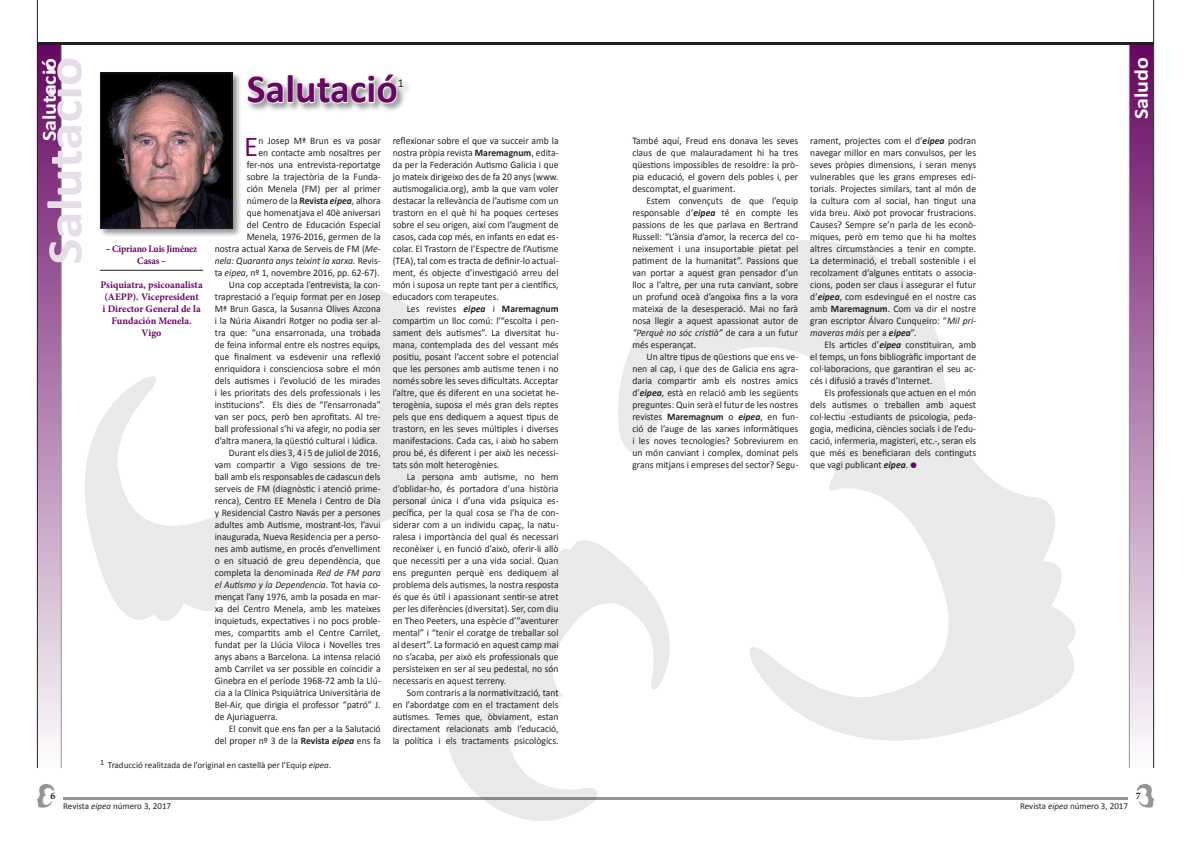
<style>
.page{position:relative;width:1191px;height:842px;background:#fff}
.page>*{position:absolute;margin:0;border:0;box-sizing:border-box;transform-origin:0 0}
.t1{font:700 50px "Calibri";color:#e7dde9;scale:1.1 1}
.t2{font:700 40px "Calibri";color:#680763}
.t3{font:28.9px "Calibri";color:#680763}
.t4{font:700 20px "Calibri";color:#fff;scale:1.1 1}
.t5{font:12px "Calibri";color:#231f20}
.t6{font:10px/12px "Calibri";color:#231f20;text-align:justify;scale:.96 1}
.t7{font:700 10px/12px "Minion Pro";letter-spacing:-.005em;color:#680763;text-align:center}
.t8{font:700 10px/12px "Minion Pro";letter-spacing:-.005em;color:#680763;text-align:center;scale:.95 1}
.t9{font:700 10px "Minion Pro";color:#231f20}
.t10{font:9px "Calibri";color:#231f20}
.s1{color:#231f20}
.s2{font-weight:700}
.s3{font-weight:700;font-style:italic}
.s4{font-style:italic}
.s5{color:#680763}
</style>
<div class="page">
<svg style="left:1137px;top:783px;width:17px;height:25px"></svg>
<hr style="left:595px;top:797px;width:532px;height:2px;background:#939598">
<svg style="left:37px;top:783px;width:17px;height:25px"></svg>
<hr style="left:63px;top:797px;width:532px;height:2px;background:#939598">
<svg style="left:618px;top:240px;width:458px;height:501px"></svg>
<svg style="left:85px;top:280px;width:376px;height:341px"></svg>
<svg style="left:413px;top:522px;width:287px;height:299px"></svg>
<div style="left:37px;top:45px;width:24px;height:723px;background:linear-gradient(to bottom,#670662,#fdfcfd)"></div>
<hr style="left:61px;top:45px;width:1px;height:723px;background:#939598">
<hr style="left:37px;top:0;width:1px;height:768px;background:#231f20">
<div style="left:246px;top:73px;width:166px;height:40px;background:#231f20;opacity:.5"></div>
<svg style="left:246px;top:74px;width:152px;height:30px"></svg>
<div style="left:98px;top:71px;width:144px;height:167px;background:#231f20;opacity:.5"></div>
<img style="left:102px;top:74px;width:128px;height:152px">
<div style="left:100px;top:72px;width:132px;height:156px;border:1px solid #231f20"></div>
<hr style="left:100px;top:270px;width:103px;height:1px;background:#231f20">
<div style="left:1129px;top:45px;width:24px;height:723px;background:linear-gradient(to bottom,#670662,#fdfdfd)"></div>
<hr style="left:1128px;top:45px;width:1px;height:723px;background:#939598">
<hr style="left:1153px;top:0;width:1px;height:768px;background:#231f20">
<hr style="left:37px;top:43px;width:1117px;height:2px;background:#231f20">
<p class="t1" style="left:33px;top:265px;width:191px;rotate:-90deg">Salutació</p>
<p class="t4" style="left:37px;top:141px;width:77px;rotate:-90deg">Salutació</p>
<p class="t2" style="left:247px;top:64px;width:153px">Salutació</p>
<p class="t5" style="left:398px;top:76px;width:8px">1</p>
<p class="t8" style="left:106px;top:243px;width:98px"><span class="s1">–</span> Cipriano Luis Jiménez<br>Casas <span class="s1">–</span></p>
<p class="t7" style="left:101px;top:279px;width:104px">Psiquiatra, psicoanalista (AEPP). Vicepresident<br>i Director General de la<br>Fundación Menela.</p>
<p class="t7" style="left:142px;top:327px;width:21px">Vigo</p>
<p class="t6" style="left:215px;top:135px;width:174px;text-align:right">n Josep Mª Brun es va posar<br>en contacte amb nosaltres per<br>fer-nos una entrevista-reportatge<br>sobre la trajectòria de la Funda-<br>ción Menela (FM) per al primer número de la <span class="s2">Revista</span> <span class="s3">eipea</span>, alhora<br>que homenatjava el 40è aniversari<br>del Centro de Educación Especial Menela, 1976-2016, germen de la<br>nostra actual Xarxa de Serveis de FM (<span class="s4">Me&shy;nela: Quaranta anys teixint la xarxa</span>. Revis&shy;ta <span class="s4">eipea</span>, nº 1, novembre 2016, pp. 62-67).</p>
<p class="t6" style="left:215px;top:279px;width:174px;text-indent:14px">Una cop acceptada l’entrevista, la con&shy;traprestació a l’equip format per en Josep Mª Brun Gasca, la Susanna Olives Azcona i la Núria Aixandri Rotger no podia ser al&shy;tra que: “una ensarronada, una trobada de feina informal entre els nostres equips, que finalment va esdevenir una reflexió enriquidora i conscienciosa sobre el món dels autismes i l’evolució de les mirades i les prioritats des dels professionals i les institucions”. Els dies de “l’ensarronada” van ser pocs, però ben aprofitats. Al tre&shy;ball professional s’hi va afegir, no podia ser d’altra manera, la qüestió cultural i lúdica.</p>
<p class="t6" style="left:215px;top:447px;width:174px;text-indent:14px">Durant els dies 3, 4 i 5 de juliol de 2016, vam compartir a Vigo sessions de tre&shy;ball amb els responsables de cadascun dels serveis de FM (diagnòstic i atenció prime&shy;renca), Centro EE Menela i Centro de Día y Residencial Castro Navás per a persones adultes amb Autisme, mostrant-los, l’avui inaugurada, Nueva Residencia per a perso&shy;nes amb autisme, en procés d’envelliment o en situació de greu dependència, que completa la denominada <span class="s4">Red de FM para el Autismo y la Dependencia</span>. Tot havia co&shy;mençat l’any 1976, amb la posada en mar&shy;xa del Centro Menela, amb les mateixes inquietuds, expectatives i no pocs proble&shy;mes, compartits amb el Centre Carrilet, fundat per la Llúcia Viloca i Novelles tres anys abans a Barcelona. La intensa relació amb Carrilet va ser possible en coincidir a Ginebra en el període 1968-72 amb la Llú&shy;cia a la Clínica Psiquiàtrica Universitària de Bel-Air, que dirigia el professor “patró” J. de Ajuriaguerra.</p>
<p class="t6" style="left:215px;top:723px;width:174px;text-align:right">El convit que ens fan per a la Salutació del proper nº 3 de la <span class="s2">Revista</span> <span class="s3">eipea</span> ens fa</p>
<p class="t3" style="left:244px;top:128px;width:16px">E</p>
<p class="t6" style="left:393px;top:135px;width:174px">reflexionar sobre el que va succeir amb la nostra pròpia revista <span class="s2">Maremagnum</span>, edita&shy;da per la Federación Autismo Galicia i que jo mateix dirigeixo des de fa 20 anys (www. autismogalicia.org), amb la que vam voler destacar la rellevància de l’autisme com un trastorn en el què hi ha poques certeses sobre el seu origen, així com l’augment de casos, cada cop més, en infants en edat es&shy;colar. El Trastorn de l’Espectre de l’Autisme (TEA), tal com es tracta de definir-lo actual&shy;ment, és objecte d’investigació arreu del món i suposa un repte tant per a científics, educadors com terapeutes.</p>
<p class="t6" style="left:393px;top:303px;width:174px;text-indent:14px">Les revistes <span class="s3">eipea</span> i <span class="s2">Maremagnum </span>compartim un lloc comú: l’“escolta i pen&shy;sament dels autismes”. La diversitat hu&shy;mana, contemplada des del vessant més positiu, posant l’accent sobre el potencial que les persones amb autisme tenen i no només sobre les seves dificultats. Acceptar l’altre, que és diferent en una societat he&shy;terogènia, suposa el més gran dels reptes pels que ens dediquem a aquest tipus de trastorn, en les seves múltiples i diverses manifestacions. Cada cas, i això ho sabem prou bé, és diferent i per això les necessi&shy;tats són molt heterogènies.</p>
<p class="t6" style="left:393px;top:471px;width:174px;text-indent:14px">La persona amb autisme, no hem d’oblidar-ho, és portadora d’una història personal única i d’una vida psíquica es&shy;pecífica, per la qual cosa se l’ha de con&shy;siderar com a un individu capaç, la natu&shy;ralesa i importància del qual és necessari reconèixer i, en funció d’això, oferir-li allò que necessiti per a una vida social. Quan ens pregunten perquè ens dediquem al problema dels autismes, la nostra resposta és que és útil i apassionant sentir-se atret per les diferències (diversitat). Ser, com diu en Theo Peeters, una espècie d’“aventurer mental” i “tenir el coratge de treballar sol al desert”. La formació en aquest camp mai no s’acaba, per això els professionals que persisteixen en ser al seu pedestal, no són necessaris en aquest terreny.</p>
<p class="t6" style="left:393px;top:687px;width:174px;text-indent:14px">Som contraris a la normativització, tant en l’abordatge com en el tractament dels autismes. Temes que, òbviament, estan directament relacionats amb l’educació, la política i els tractaments psicològics.</p>
<p class="t10" style="left:100px;top:759px;width:232px"><sup>1</sup> Traducció realitzada de l’original en castellà per l’Equip <span class="s4">eipea</span>.</p>
<p class="t6" style="left:632px;top:135px;width:174px">També aquí, Freud ens donava les seves claus de que malauradament hi ha tres qüestions impossibles de resoldre: la prò&shy;pia educació, el govern dels pobles i, per descomptat, el guariment.</p>
<p class="t6" style="left:632px;top:195px;width:174px;text-indent:14px">Estem convençuts de que l’equip responsable d’<span class="s3">eipea</span> té en compte les passions de les que parlava en Bertrand Russell: “L’ànsia d’amor, la recerca del co&shy;neixement i una insuportable pietat pel patiment de la humanitat”. Passions que van portar a aquest gran pensador d’un lloc a l’altre, per una ruta canviant, sobre un profund oceà d’angoixa fins a la vora mateixa de la desesperació. Mai no farà nosa llegir a aquest apassionat autor de <span class="s4">“Perquè no sóc cristià”</span> de cara a un futur més esperançat.</p>
<p class="t6" style="left:632px;top:351px;width:174px;text-indent:14px">Un altre tipus de qüestions que ens ve&shy;nen al cap, i que des de Galicia ens agra&shy;daria compartir amb els nostres amics d’<span class="s3">eipea</span>, està en relació amb les següents preguntes: Quin serà el futur de les nostres revistes <span class="s2">Maremagnum</span> o <span class="s3">eipea</span>, en fun&shy;ció de l’auge de las xarxes informàtiques i les noves tecnologies? Sobreviurem en un món canviant i complex, dominat pels grans mitjans i empreses del sector? Segu-</p>
<p class="t6" style="left:810px;top:135px;width:174px">rament, projectes com el d’<span class="s3">eipea</span> podran navegar millor en mars convulsos, per les seves pròpies dimensions, i seran menys vulnerables que les grans empreses edi&shy;torials. Projectes similars, tant al món de la cultura com al social, han tingut una vida breu. Això pot provocar frustracions.<br>Causes? Sempre se’n parla de les econò&shy;miques, però em temo que hi ha moltes altres circumstàncies a tenir en compte.<br>La determinació, el treball sostenible i el recolzament d’algunes entitats o associa&shy;cions, poden ser claus i assegurar el futur d’<span class="s3">eipea</span>, com esdevingué en el nostre cas amb <span class="s2">Maremagnum</span>. Com va dir el nostre gran escriptor Álvaro Cunqueiro: “<span class="s4">Mil pri&shy;maveras máis</span> per a <span class="s3">eipea</span>”.</p>
<p class="t6" style="left:810px;top:339px;width:174px;text-indent:14px">Els articles d’<span class="s3">eipea</span> constituiran, amb el temps, un fons bibliogràfic important de col·laboracions, que garantiran el seu ac&shy;cés i difusió a través d’Internet.</p>
<p class="t6" style="left:810px;top:387px;width:174px;text-indent:14px">Els professionals que actuen en el món dels autismes o treballen amb aquest col·lectiu -estudiants de psicologia, peda&shy;gogia, medicina, ciències socials i de l’edu&shy;cació, infermeria, magisteri, etc.-, seran els que més es beneficiaran dels continguts que vagi publicant <span class="s3">eipea</span>. <span class="s5">●</span></p>
<p class="t4" style="left:1128px;top:119px;width:58px;rotate:-90deg">Saludo</p>
<p class="t9" style="left:50px;top:789px;width:6px">6</p>
<p class="t9" style="left:1136px;top:789px;width:6px">7</p>
<p class="t10" style="left:63px;top:800px;width:109px">Revista <span class="s4">eipea</span> número 3, 2017</p>
<p class="t10" style="left:1020px;top:801px;width:109px">Revista <span class="s4">eipea</span> número 3, 2017</p>
</div>
